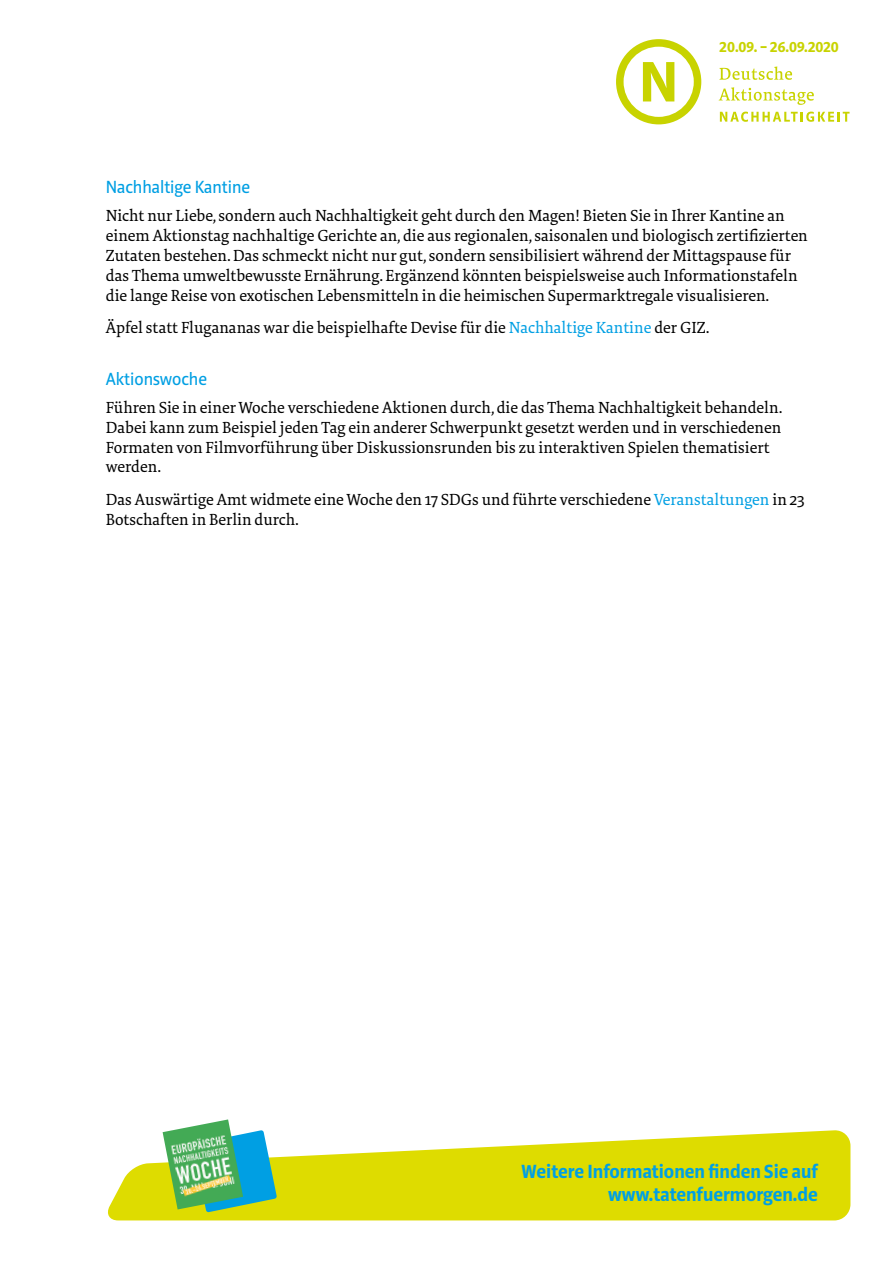
<style>
.page{position:relative;width:893px;height:1263px;background:#fff}
.page>*{position:absolute;margin:0;border:0;box-sizing:border-box;transform-origin:0 0}
.t1{font:700 19.5px/23.4px "Riga";color:#009fe3;text-align:right}
.t2{font:18px "Riga";color:#009fe3}
.t3{font:16.5px/19.8px "Tundra OT";color:#000}
.t4{font:700 15.9px "Riga";color:#c8d300}
.s1{color:#009fe3}
</style>
<div class="page">
<svg style="left:108px;top:1130px;width:742px;height:90px;fill:#dedc00"></svg>
<svg style="left:616px;top:39px;width:85px;height:85px"></svg>
<svg style="left:719px;top:66px;width:73px;height:14px"></svg>
<svg style="left:719px;top:87px;width:95px;height:18px"></svg>
<svg style="left:720px;top:112px;width:129px;height:10px"></svg>
<svg style="left:193px;top:1130px;width:84px;height:82px;background:#4db7b5"></svg>
<img style="left:163px;top:1119px;width:80px;height:90px">
<p class="t4" style="left:720px;top:38px;width:121px">20.09. – 26.09.2020</p>
<p class="t2" style="left:106px;top:178px;width:146px">Nachhaltige Kantine</p>
<p class="t3" style="left:106px;top:207px;width:704px">Nicht nur Liebe, sondern auch Nachhaltigkeit geht durch den Magen! Bieten Sie in Ihrer Kantine an einem Aktionstag nachhaltige Gerichte an, die aus regionalen, saisonalen und biologisch zertifizierten Zutaten bestehen. Das schmeckt nicht nur gut, sondern sensibilisiert während der Mittagspause für das Thema umweltbewusste Ernährung. Ergänzend könnten beispielsweise auch Informationstafeln die lange Reise von exotischen Lebensmitteln in die heimischen Supermarktregale visualisieren.</p>
<p class="t3" style="left:106px;top:318px;width:605px">Äpfel statt Flugananas war die beispielhafte Devise für die <span class="s1">Nachhaltige Kantine</span> der GIZ.</p>
<p class="t2" style="left:106px;top:369px;width:103px">Aktionswoche</p>
<p class="t3" style="left:106px;top:398px;width:678px">Führen Sie in einer Woche verschiedene Aktionen durch, die das Thema Nachhaltigkeit behandeln.<br>Dabei kann zum Beispiel jeden Tag ein anderer Schwerpunkt gesetzt werden und in verschiedenen Formaten von Filmvorführung über Diskussionsrunden bis zu interaktiven Spielen thematisiert werden.</p>
<p class="t3" style="left:106px;top:490px;width:700px">Das Auswärtige Amt widmete eine Woche den 17 SDGs und führte verschiedene <span class="s1">Veranstaltungen</span> in 23<br>Botschaften in Berlin durch.</p>
<p class="t1" style="left:522px;top:1160px;width:298px">Weitere Informationen finden Sie auf www.tatenfuermorgen.de</p>
</div>
